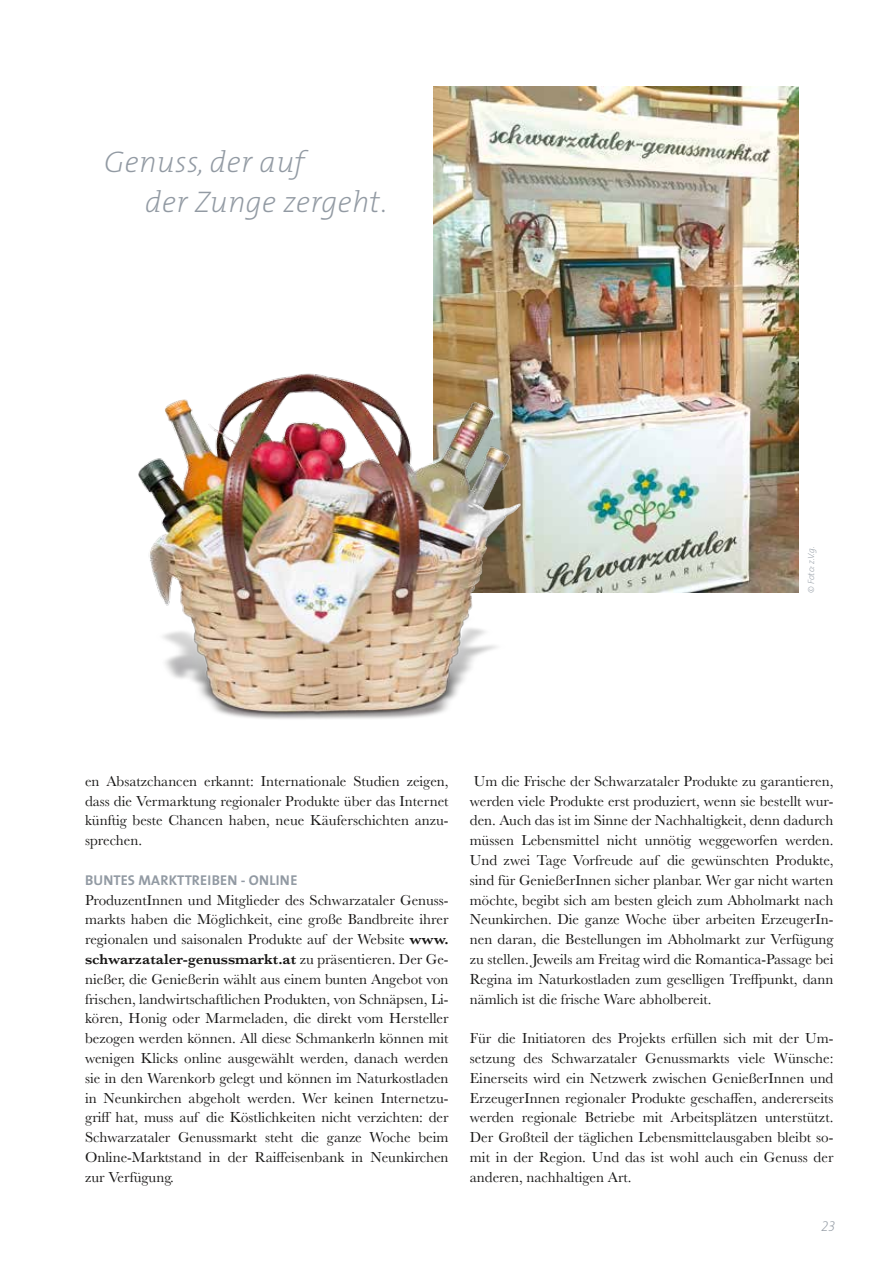
<style>
.page{position:relative;width:893px;height:1263px;background:#fff}
.page>*{position:absolute;margin:0;border:0;box-sizing:border-box;transform-origin:0 0}
.t1{font:italic 200 30px/39.6px "The Mix";letter-spacing:.01em;color:#929aa3}
.t2{font:15px/19.8px "Baskerville";color:#181716;text-align:justify}
.t3{font:700 14.25px "The Mix";letter-spacing:.01em;color:#929aa3}
.t4{font:italic 14.25px "The Mix Extra Light Caps";color:#929aa3}
.t5{font:italic 200 9px "The Mix";color:#929aa3}
.s1{font-weight:600}
</style>
<div class="page">
<img style="left:433px;top:86px;width:366px;height:507px">
<img style="left:138px;top:332px;width:392px;height:387px">
<h1 class="t1" style="left:145px;top:141px;width:244px;text-indent:-41px">Genuss, der auf<br>der Zunge zergeht.</h1>
<p class="t5" style="left:804px;top:593px;width:48px;rotate:-90deg">© Foto: z.V.g.</p>
<p class="t2" style="left:85px;top:771px;width:365px">en Absatzchancen erkannt: Internationale Studien zeigen, dass die Vermarktung regionaler Produkte über das Internet künftig beste Chancen haben, neue Käuferschichten anzu&shy;sprechen.</p>
<p class="t3" style="left:85px;top:868px;width:214px">BUNTES MARKTTREIBEN - ONLINE</p>
<p class="t2" style="left:85px;top:890px;width:365px">ProduzentInnen und Mitglieder des Schwarzataler Genuss&shy;markts haben die Möglichkeit, eine große Bandbreite ihrer regionalen und saisonalen Produkte auf der Website <span class="s1">www. schwarzataler-genussmarkt.at</span> zu präsentieren. Der Ge&shy;nießer, die Genießerin wählt aus einem bunten Angebot von frischen, landwirtschaftlichen Produkten, von Schnäpsen, Li&shy;kören, Honig oder Marmeladen, die direkt vom Hersteller bezogen werden können. All diese Schmankerln können mit wenigen Klicks online ausgewählt werden, danach werden sie in den Warenkorb gelegt und können im Naturkostladen in Neunkirchen abgeholt werden. Wer keinen Internetzu&shy;griff hat, muss auf die Köstlichkeiten nicht verzichten: der Schwarzataler Genussmarkt steht die ganze Woche beim Online-Marktstand in der Raiffeisenbank in Neunkirchen zur Verfügung.</p>
<p class="t2" style="left:470px;top:771px;width:365px">Um die Frische der Schwarzataler Produkte zu garantieren, werden viele Produkte erst produziert, wenn sie bestellt wur&shy;den. Auch das ist im Sinne der Nachhaltigkeit, denn dadurch müssen Lebensmittel nicht unnötig weggeworfen werden.<br>Und zwei Tage Vorfreude auf die gewünschten Produkte, sind für GenießerInnen sicher planbar. Wer gar nicht warten möchte, begibt sich am besten gleich zum Abholmarkt nach Neunkirchen. Die ganze Woche über arbeiten ErzeugerIn&shy;nen daran, die Bestellungen im Abholmarkt zur Verfügung zu stellen. Jeweils am Freitag wird die Romantica-Passage bei Regina im Naturkostladen zum geselligen Treffpunkt, dann nämlich ist die frische Ware abholbereit.</p>
<p class="t2" style="left:470px;top:1029px;width:365px">Für die Initiatoren des Projekts erfüllen sich mit der Um&shy;setzung des Schwarzataler Genussmarkts viele Wünsche:<br>Einerseits wird ein Netzwerk zwischen GenießerInnen und ErzeugerInnen regionaler Produkte geschaffen, andererseits werden regionale Betriebe mit Arbeitsplätzen unterstützt.<br>Der Großteil der täglichen Lebensmittelausgaben bleibt so&shy;mit in der Region. Und das ist wohl auch ein Genuss der anderen, nachhaltigen Art.</p>
<p class="t4" style="left:821px;top:1214px;width:16px">23</p>
</div>
